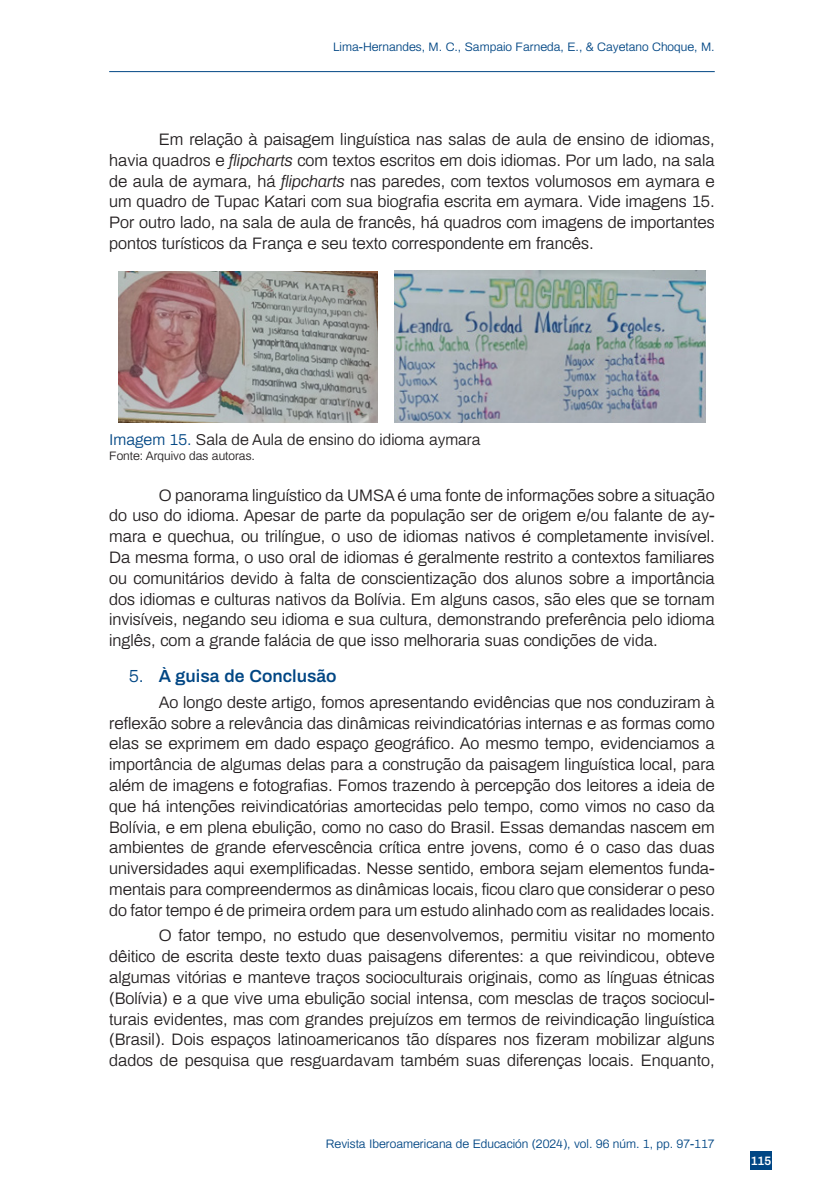
<style>
.page{position:relative;width:819px;height:1191px;background:#fff}
.page>*{position:absolute;margin:0;border:0;box-sizing:border-box;transform-origin:0 0}
.t1{font:600 17.5px "Archivo";color:#004684}
.RIE_Texto{font:300 16.62px/20.8px "Archivo";color:#231f20;text-align:justify}
.RIE_TítuloTabla_2{font:300 15.75px "Archivo";color:#231f20}
.t2{font:300 12.25px "Archivo";color:#004684}
.RIE_Fuente{font:300 12.25px "Archivo";color:#231f20}
.t3{font:600 12.25px "Archivo";color:#fff}
.s1{font-style:italic}
.s2{color:#004684}
.s3{font-weight:300}
</style>
<div class="page">
<hr style="left:109px;top:71px;width:605px;height:1px;background:#004684">
<img style="left:119px;top:271px;width:259px;height:151px">
<img style="left:394px;top:270px;width:311px;height:152px">
<div style="left:750px;top:1151px;width:21px;height:19px;background:#004684"></div>
<p class="t2" style="left:333px;top:38px;width:383px">Lima-Hernandes, M. C., Sampaio Farneda, E., &amp; Cayetano Choque, M.</p>
<p class="RIE_Texto" style="left:109px;top:128px;width:607px;text-indent:50px">Em relação à paisagem linguística nas salas de aula de ensino de idiomas, havia quadros e <span class="s1">flipcharts</span> com textos escritos em dois idiomas. Por um lado, na sala de aula de aymara, há <span class="s1">flipcharts</span> nas paredes, com textos volumosos em aymara e um quadro de Tupac Katari com sua biografia escrita em aymara. Vide imagens 15.<br>Por outro lado, na sala de aula de francês, há quadros com imagens de importantes pontos turísticos da França e seu texto correspondente em francês.</p>
<p class="RIE_TítuloTabla_2" style="left:109px;top:428px;width:373px"><span class="s2">Imagem 15.</span> Sala de Aula de ensino do idioma aymara</p>
<p class="RIE_Fuente" style="left:109px;top:447px;width:147px">Fonte: Arquivo das autoras.</p>
<p class="RIE_Texto" style="left:109px;top:483px;width:607px;text-indent:50px">O panorama linguístico da UMSA é uma fonte de informações sobre a situação do uso do idioma. Apesar de parte da população ser de origem e/ou falante de ay&shy;mara e quechua, ou trilíngue, o uso de idiomas nativos é completamente invisível.<br>Da mesma forma, o uso oral de idiomas é geralmente restrito a contextos familiares ou comunitários devido à falta de conscientização dos alunos sobre a importância dos idiomas e culturas nativos da Bolívia. Em alguns casos, são eles que se tornam invisíveis, negando seu idioma e sua cultura, demonstrando preferência pelo idioma inglês, com a grande falácia de que isso melhoraria suas condições de vida.</p>
<p class="t1" style="left:129px;top:663px;width:209px"><span class="s3">5.</span> À guisa de Conclusão</p>
<p class="RIE_Texto" style="left:109px;top:690px;width:607px;text-indent:50px">Ao longo deste artigo, fomos apresentando evidências que nos conduziram à reflexão sobre a relevância das dinâmicas reivindicatórias internas e as formas como elas se exprimem em dado espaço geográfico. Ao mesmo tempo, evidenciamos a importância de algumas delas para a construção da paisagem linguística local, para além de imagens e fotografias. Fomos trazendo à percepção dos leitores a ideia de que há intenções reivindicatórias amortecidas pelo tempo, como vimos no caso da Bolívia, e em plena ebulição, como no caso do Brasil. Essas demandas nascem em ambientes de grande efervescência crítica entre jovens, como é o caso das duas universidades aqui exemplificadas. Nesse sentido, embora sejam elementos funda&shy;mentais para compreendermos as dinâmicas locais, ficou claro que considerar o peso do fator tempo é de primeira ordem para um estudo alinhado com as realidades locais.</p>
<p class="RIE_Texto" style="left:109px;top:924px;width:607px;text-indent:50px">O fator tempo, no estudo que desenvolvemos, permitiu visitar no momento dêitico de escrita deste texto duas paisagens diferentes: a que reivindicou, obteve algumas vitórias e manteve traços socioculturais originais, como as línguas étnicas (Bolívia) e a que vive uma ebulição social intensa, com mesclas de traços sociocul&shy;turais evidentes, mas com grandes prejuízos em termos de reivindicação linguística (Brasil). Dois espaços latinoamericanos tão díspares nos fizeram mobilizar alguns dados de pesquisa que resguardavam também suas diferenças locais. Enquanto,</p>
<p class="t2" style="left:326px;top:1135px;width:390px">Revista Iberoamericana de Educación (2024), vol. 96 núm. 1, pp. 97-117</p>
<p class="t3" style="left:750px;top:1152px;width:22px">115</p>
</div>
